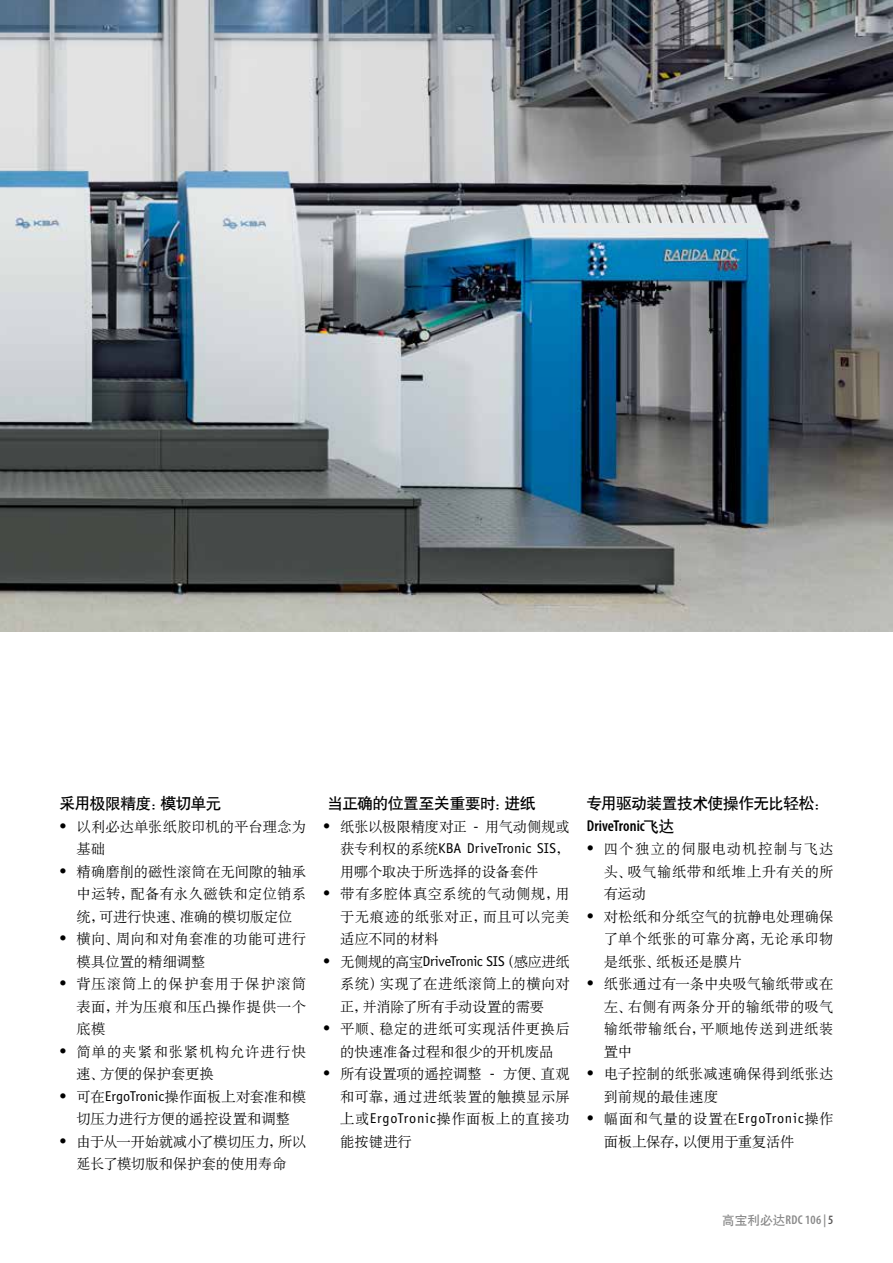
<style>
.page{position:relative;width:893px;height:1263px;background:#fff}
.page>*{position:absolute;margin:0;border:0;box-sizing:border-box;transform-origin:0 0}
.t1{font:15.75px "H Yb 1 gj";letter-spacing:-.035em;color:#000}
.t2{font:600 condensed 15.75px "Myriad Pro";letter-spacing:.005em;color:#000}
.t3{font:14.25px/22.5px "H Ya 6 gj";letter-spacing:.015em;color:#000;text-align:justify}
.t4{font:14.25px/22.5px "H Ya 6 gj";letter-spacing:-.005em;color:#000;text-align:center}
.t5{font:14.25px/22.5px "H Ya 6 gj";letter-spacing:-.03em;color:#000;text-align:center}
.t6{font:14.25px/22.5px "H Ya 6 gj";letter-spacing:.07em;color:#000}
.t7{font:14.25px "Officina Sans Std";letter-spacing:-.025em;color:#000}
.t8{font:14.25px "Officina Sans Std";letter-spacing:.005em;color:#000}
.t9{font:14.25px "Officina Sans Std";letter-spacing:.05em;color:#000}
.t10{font:14.25px "H Ya 6 gj";letter-spacing:-.01em;color:#000}
.t11{font:14.25px "H Ya 6 gj";letter-spacing:-.025em;color:#000}
.t12{font:600 condensed 12.75px "Myriad Pro";letter-spacing:.03em;color:#898989}
.s1{font-family:"Officina Sans Std"}
.s2{font-family:"H Ya 6 gj"}
.s3{font-family:"H Yb 1 gj";font-weight:400;font-stretch:normal}
.s4{color:#595757}
</style>
<div class="page">
<img style="left:0;top:0;width:893px;height:631px">
<p class="t1" style="left:60px;top:796px;width:163px">采用极限精度：模切单元</p>
<p class="t3" style="left:77px;top:815px;width:231px;text-indent:-17px"><span class="s1">•</span> 以利必达单张纸胶印机的平台理念为基础</p>
<p class="t3" style="left:77px;top:860px;width:231px;text-indent:-17px"><span class="s1">•</span> 精确磨削的磁性滚筒在无间隙的轴承中运转，配备有永久磁铁和定位销系统，可进行快速、准确的模切版定位</p>
<p class="t3" style="left:77px;top:928px;width:231px;text-indent:-17px"><span class="s1">•</span> 横向、周向和对角套准的功能可进行模具位置的精细调整</p>
<p class="t3" style="left:77px;top:973px;width:231px;text-indent:-17px"><span class="s1">•</span> 背压滚筒上的保护套用于保护滚筒表面，并为压痕和压凸操作提供一个底模</p>
<p class="t6" style="left:77px;top:1040px;width:231px;text-indent:-17px"><span class="s1">•</span> 简单的夹紧和张紧机构允许进行快速、方便的保护套更换</p>
<p class="t4" style="left:60px;top:1085px;width:248px"><span class="s1">•</span> 可在<span class="s1">ErgoTronic</span>操作面板上对套准和模切压力进行方便的遥控设置和调整</p>
<p class="t5" style="left:60px;top:1130px;width:248px"><span class="s1">•</span> 由于从一开始就减小了模切压力，所以延长了模切版和保护套的使用寿命</p>
<p class="t1" style="left:328px;top:796px;width:210px">当正确的位置至关重要时：进纸</p>
<p class="t10" style="left:323px;top:819px;width:248px"><span class="s1">•</span> 纸张以极限精度对正 <span class="s1">-</span> 用气动侧规或</p>
<p class="t8" style="left:340px;top:840px;width:231px"><span class="s2">获专利权的系统</span>KBA DriveTronic SIS<span class="s2">，</span></p>
<p class="t4" style="left:340px;top:860px;width:200px">用哪个取决于所选择的设备套件</p>
<p class="t3" style="left:340px;top:883px;width:231px;text-indent:-17px"><span class="s1">•</span> 带有多腔体真空系统的气动侧规，用于无痕迹的纸张对正，而且可以完美适应不同的材料</p>
<p class="t7" style="left:323px;top:952px;width:248px">• <span class="s2">无侧规的高宝</span>DriveTronic SIS<span class="s2">（感应进纸</span></p>
<p class="t3" style="left:340px;top:973px;width:231px">系统）实现了在进纸滚筒上的横向对正，并消除了所有手动设置的需要</p>
<p class="t3" style="left:323px;top:1018px;width:248px;text-align:center"><span class="s1">•</span> 平顺、稳定的进纸可实现活件更换后的快速准备过程和很少的开机废品</p>
<p class="t3" style="left:340px;top:1063px;width:231px;text-indent:-17px"><span class="s1">•</span> 所有设置项的遥控调整 <span class="s1">-</span> 方便、直观和可靠，通过进纸装置的触摸显示屏上或<span class="s1">ErgoTronic</span>操作面板上的直接功能按键进行</p>
<p class="t1" style="left:587px;top:796px;width:244px">专用驱动装置技术使操作无比轻松：</p>
<p class="t2" style="left:587px;top:817px;width:89px">DriveTronic<span class="s3">飞达</span></p>
<p class="t3" style="left:604px;top:838px;width:231px;text-indent:-17px"><span class="s1">•</span> 四个独立的伺服电动机控制与飞达头、吸气输纸带和纸堆上升有关的所有运动</p>
<p class="t3" style="left:604px;top:905px;width:231px;text-indent:-17px"><span class="s1">•</span> 对松纸和分纸空气的抗静电处理确保了单个纸张的可靠分离，无论承印物是纸张、纸板还是膜片</p>
<p class="t3" style="left:604px;top:973px;width:231px;text-indent:-17px"><span class="s1">•</span> 纸张通过有一条中央吸气输纸带或在左、右侧有两条分开的输纸带的吸气输纸带输纸台，平顺地传送到进纸装置中</p>
<p class="t3" style="left:604px;top:1063px;width:231px;text-indent:-17px"><span class="s1">•</span> 电子控制的纸张减速确保得到纸张达到前规的最佳速度</p>
<p class="t9" style="left:587px;top:1110px;width:248px">• <span class="s2">幅面和气量的设置在</span>ErgoTronic<span class="s2">操作</span></p>
<p class="t11" style="left:604px;top:1134px;width:192px">面板上保存，以便用于重复活件</p>
<p class="t12" style="left:722px;top:1213px;width:113px"><span class="s3">高宝利必达</span>RDC 106 | <span class="s4">5</span></p>
</div>
